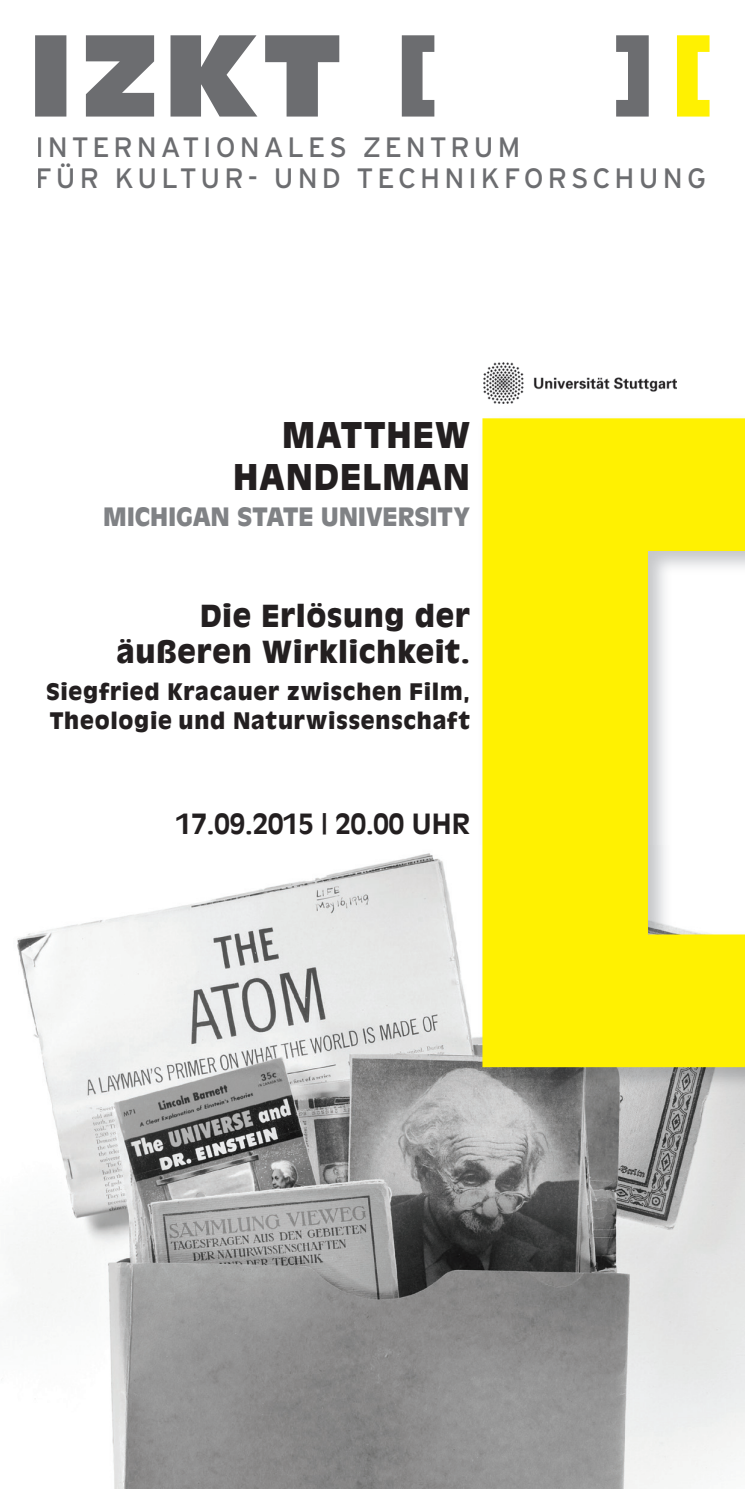
<style>
.page{position:relative;width:745px;height:1489px;background:#fff}
.page>*{position:absolute;margin:0;border:0;box-sizing:border-box;transform-origin:0 0}
.t1{font:900 35px/41.8px "Antique Olive";letter-spacing:.025em;color:#231f20;text-align:right}
.t2{font:900 30px/36.8px "Antique Olive";letter-spacing:.02em;color:#231f20;text-align:right}
.t3{font:28px/31px "Interstate";letter-spacing:.14em;color:#6c6d70}
.t4{font:700 27.5px "Antique Olive";color:#231f20}
.t5{font:900 25px "Antique Olive";letter-spacing:-.005em;color:#808285}
.t6{font:900 22.5px/29.2px "Antique Olive";letter-spacing:.035em;color:#231f20}
</style>
<div class="page">
<img style="left:13px;top:853px;width:731px;height:635px">
<img style="left:483px;top:362px;width:193px;height:41px">
<img style="left:478px;top:853px;width:266px;height:238px">
<svg style="left:482px;top:418px;width:262px;height:649px;fill:#fff101"></svg>
<svg style="left:677px;top:35px;width:32px;height:82px"></svg>
<svg style="left:35px;top:35px;width:613px;height:82px"></svg>
<p class="t3" style="left:35px;top:132px;width:671px">INTERNATIONALES ZENTRUM<br>FÜR KULTUR- UND TECHNIKFORSCHUNG</p>
<h1 class="t1" style="left:233px;top:413px;width:238px">MATTHEW<br>HANDELMAN</h1>
<p class="t5" style="left:103px;top:502px;width:368px">MICHIGAN STATE UNIVERSITY</p>
<h2 class="t2" style="left:116px;top:596px;width:355px">Die Erlösung der äußeren Wirklichkeit.</h2>
<p class="t6" style="left:46px;top:676px;width:425px">Siegfried Kracauer zwischen Film,<br>Theologie und Naturwissenschaft</p>
<p class="t4" style="left:176px;top:806px;width:295px">17.09.2015 | 20.00 UHR</p>
</div>
